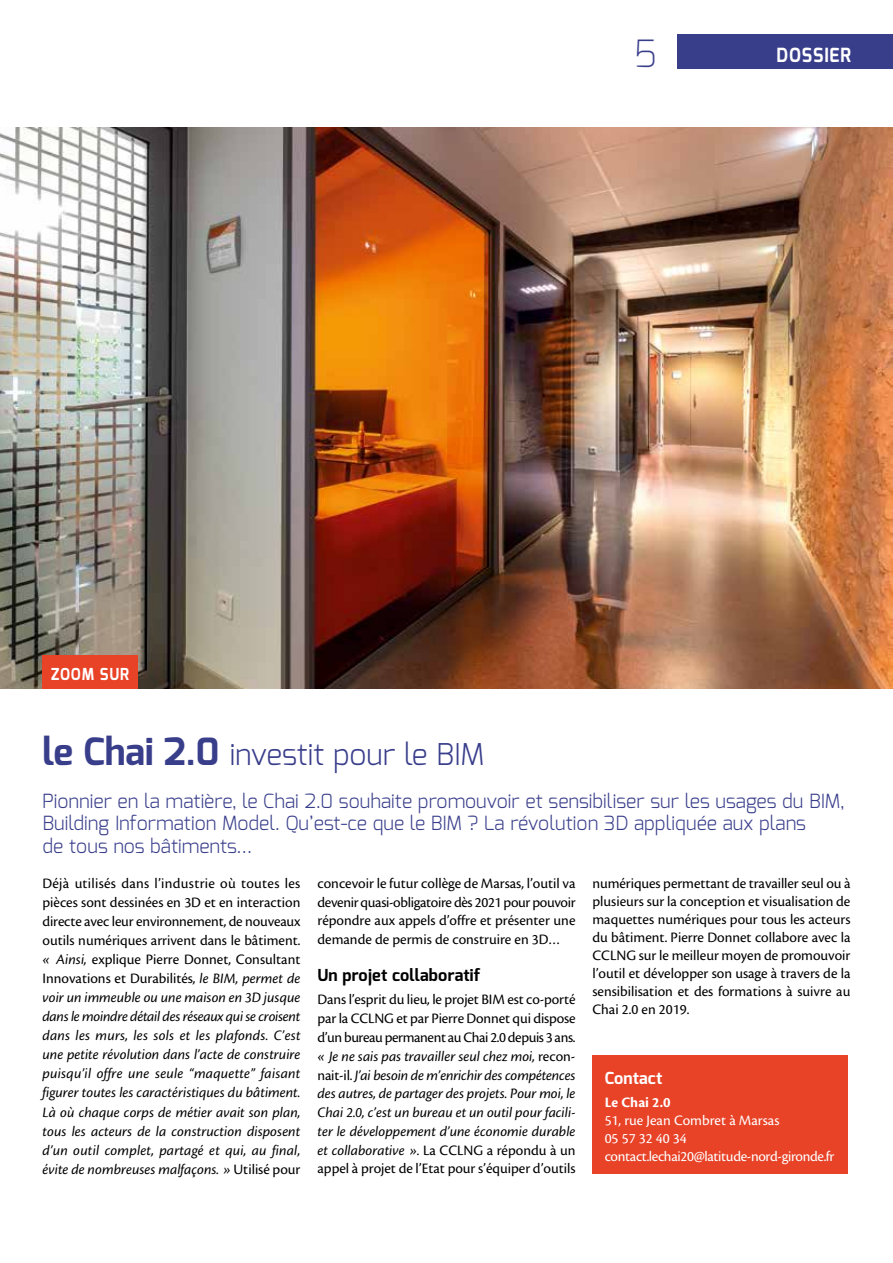
<style>
.page{position:relative;width:893px;height:1263px;background:#fff}
.page>*{position:absolute;margin:0;border:0;box-sizing:border-box;transform-origin:0 0}
.t1{font:200 37.5px "Exo";color:#393e8b}
.t2{font:300 30px "Exo";color:#393e8b}
.t3{font:300 19.5px/22.5px "Exo";color:#393e8b}
.t4{font:700 19.5px "Exo";letter-spacing:.055em;color:#fff;scale:.9 1}
.t5{font:700 16.5px "Exo";letter-spacing:.01em;color:#000}
.t6{font:700 16.5px "Exo";letter-spacing:.01em;color:#fff;scale:.9 1}
.t7{font:700 16.5px "Exo";letter-spacing:.01em;color:#fff}
.t8{font:italic 15px/19px "Cronos Pro";color:#000;text-align:justify}
.t9{font:15px/18px "Cronos Pro";color:#000;text-align:justify}
.t10{font:15px/18px "Cronos Pro";letter-spacing:-.02em;color:#fff}
.t11{font:700 15px "Cronos Pro";color:#fff}
.s1{font-weight:700;font-size:37.5px}
.s2{font-style:normal}
</style>
<div class="page">
<img style="left:0;top:128px;width:893px;height:561px">
<div style="left:678px;top:35px;width:215px;height:34px;background:#393e8b"></div>
<div style="left:43px;top:655px;width:95px;height:34px;background:#e84227"></div>
<div style="left:592px;top:1055px;width:255px;height:118px;background:#e84227"></div>
<h1 class="t1" style="left:633px;top:29px;width:25px">5</h1>
<h3 class="t4" style="left:776px;top:43px;width:85px">DOSSIER</h3>
<p class="t6" style="left:51px;top:664px;width:88px">ZOOM SUR</p>
<h2 class="t2" style="left:43px;top:735px;width:443px"><span class="s1">le Chai 2.0</span> investit pour le BIM</h2>
<h3 class="t3" style="left:43px;top:789px;width:804px">Pionnier en la matière, le Chai 2.0 souhaite promouvoir et sensibiliser sur les usages du BIM,<br>Building Information Model. Qu’est-ce que le BIM ? La révolution 3D appliquée aux plans<br>de tous nos bâtiments…</h3>
<p class="t9" style="left:317px;top:874px;width:260px;line-height:18.8px">concevoir le futur collège de Marsas, l’outil va devenir quasi-obligatoire dès 2021 pour pouvoir répondre aux appels d’offre et présenter une demande de permis de construire en 3D…</p>
<p class="t5" style="left:317px;top:965px;width:164px">Un projet collaboratif</p>
<p class="t8" style="left:317px;top:990px;width:260px"><span class="s2">Dans l’esprit du lieu, le projet BIM est co-porté par la CCLNG et par Pierre Donnet qui dispose d’un bureau permanent au Chai 2.0 depuis 3 ans. </span>« Je ne sais pas travailler seul chez moi, <span class="s2">recon&shy;nait-il.</span> J’ai besoin de m’enrichir des compétences des autres, de partager des projets. Pour moi, le Chai 2.0, c’est un bureau et un outil pour facili&shy;ter le développement d’une économie durable et collaborative ». <span class="s2">La CCLNG a répondu à un appel à projet de l’Etat pour s’équiper d’outils</span></p>
<p class="t8" style="left:43px;top:874px;width:260px"><span class="s2">Déjà utilisés dans l’industrie où toutes les pièces sont dessinées en 3D et en interaction directe avec leur environnement, de nouveaux outils numériques arrivent dans le bâtiment. </span>« Ainsi, <span class="s2">explique Pierre Donnet, Consultant Innovations et Durabilités,</span> le BIM, permet de voir un immeuble ou une maison en 3D jusque dans le moindre détail des réseaux qui se croisent dans les murs, les sols et les plafonds. C’est une petite révolution dans l’acte de construire puisqu’il offre une seule “maquette” faisant figurer toutes les caractéristiques du bâtiment.<br>Là où chaque corps de métier avait son plan, tous les acteurs de la construction disposent d’un outil complet, partagé et qui, au final, évite de nombreuses malfaçons. » <span class="s2">Utilisé pour</span></p>
<p class="t9" style="left:592px;top:874px;width:260px">numériques permettant de travailler seul ou à plusieurs sur la conception et visualisation de maquettes numériques pour tous les acteurs du bâtiment. Pierre Donnet collabore avec la CCLNG sur le meilleur moyen de promouvoir l’outil et développer son usage à travers de la sensibilisation et des formations à suivre au Chai 2.0 en 2019.</p>
<p class="t7" style="left:605px;top:1068px;width:59px">Contact</p>
<p class="t11" style="left:605px;top:1093px;width:67px">Le Chai 2.0</p>
<p class="t10" style="left:605px;top:1111px;width:231px">51, rue Jean Combret à Marsas<br>05 57 32 40 34 contact.lechai20@latitude-nord-gironde.fr</p>
</div>
